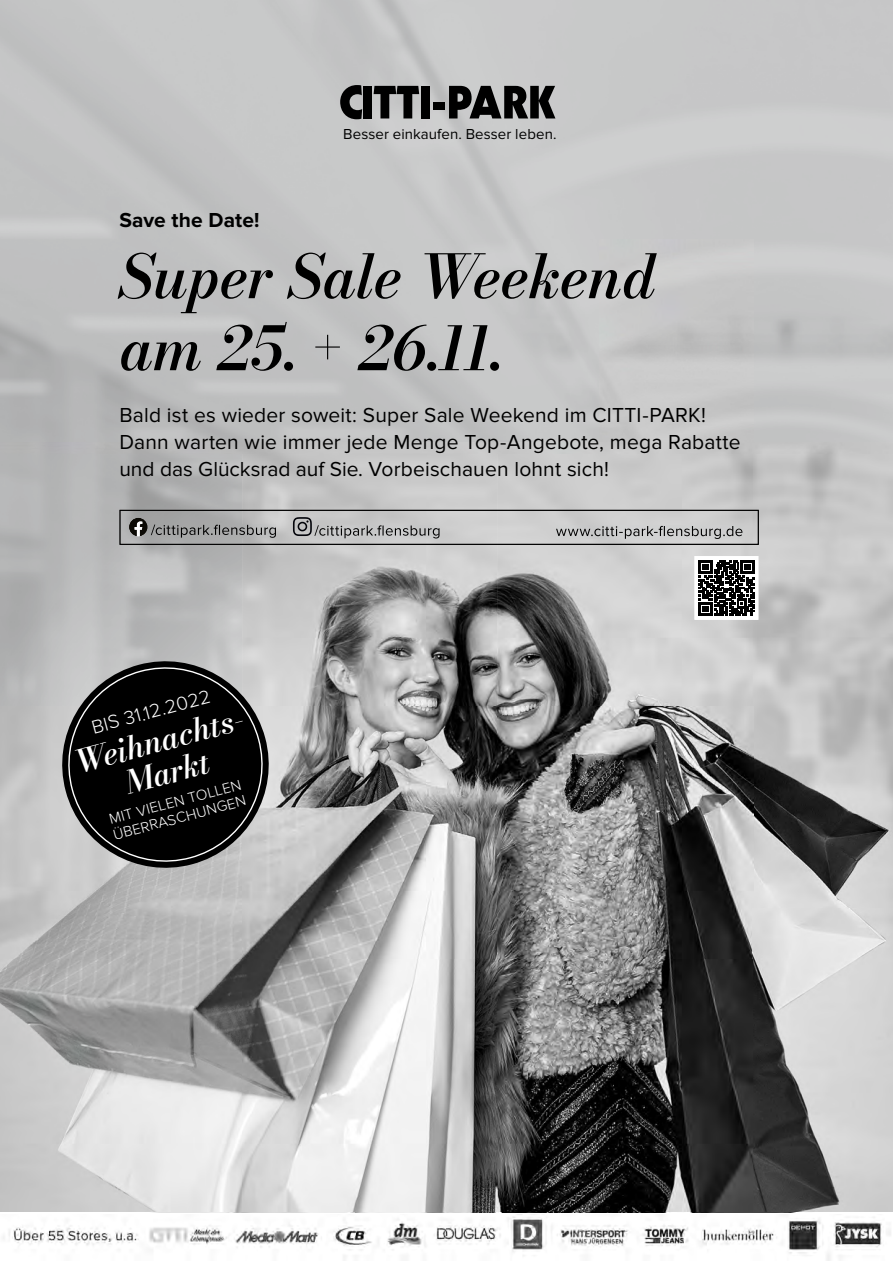
<style>
.page{position:relative;width:893px;height:1263px;background:#fff}
.page>*{position:absolute;margin:0;border:0;box-sizing:border-box;transform-origin:0 0}
.t1{font:italic 500 60px/72px "Bodoni Moda 11 pt";letter-spacing:-.015em;color:#000}
.t2{font:italic 500 31.5px/33px "Bodoni Moda 11 pt";color:#fff;text-align:center}
.t3{font:21px/27px "Proxima Nova";letter-spacing:.01em;color:#000}
.t4{font:700 21px "Proxima Nova";letter-spacing:.005em;color:#000}
.t5{font:300 19.5px "Proxima Nova";color:#fff}
.t6{font:300 15px/16.5px "Proxima Nova";color:#fff}
.t7{font:15px "Proxima Nova";letter-spacing:.005em;color:#000}
</style>
<div class="page">
<img style="left:0;top:0;width:893px;height:1212px">
<svg style="left:3px;top:1212px;width:888px;height:49px"></svg>
<svg style="left:340px;top:85px;width:22px;height:34px"></svg>
<div style="left:364px;top:86px;width:8px;height:32px;background:#000"></div>
<svg style="left:374px;top:86px;width:45px;height:32px"></svg>
<div style="left:421px;top:86px;width:8px;height:32px;background:#000"></div>
<div style="left:433px;top:103px;width:12px;height:7px;background:#000"></div>
<svg style="left:449px;top:86px;width:106px;height:32px;background:#424242"></svg>
<svg style="left:119px;top:510px;width:640px;height:35px;background:#ababac"></svg>
<img style="left:556px;top:526px;width:186px;height:13px">
<img style="left:694px;top:556px;width:64px;height:64px">
<svg style="left:699px;top:560px;width:55px;height:56px"></svg>
<svg style="left:51px;top:650px;width:229px;height:229px;background:#c9c9c9"></svg>
<svg style="left:58px;top:657px;width:214px;height:214px;background:#3b3b3b"></svg>
<p class="t7" style="left:343px;top:125px;width:215px">Besser einkaufen. Besser leben.</p>
<p class="t4" style="left:119px;top:208px;width:142px">Save the Date!</p>
<h1 class="t1" style="left:119px;top:241px;width:538px">Super Sale Weekend am 25. + 26.11.</h1>
<p class="t3" style="left:119px;top:401px;width:623px">Bald ist es wieder soweit: Super Sale Weekend im CITTI-PARK!<br>Dann warten wie immer jede Menge Top-Angebote, mega Rabatte und das Glücksrad auf Sie. Vorbeischauen lohnt sich!</p>
<p class="t5" style="left:89px;top:717px;width:124px;rotate:-15deg">BIS 31.12.2022</p>
<h2 class="t2" style="left:70px;top:747px;width:181px;rotate:-15deg">Weihnachts-<br>Markt</h2>
<p class="t6" style="left:107px;top:811px;width:138px;rotate:-15deg">MIT VIELEN TOLLEN<br>ÜBERRASCHUNGEN</p>
</div>
